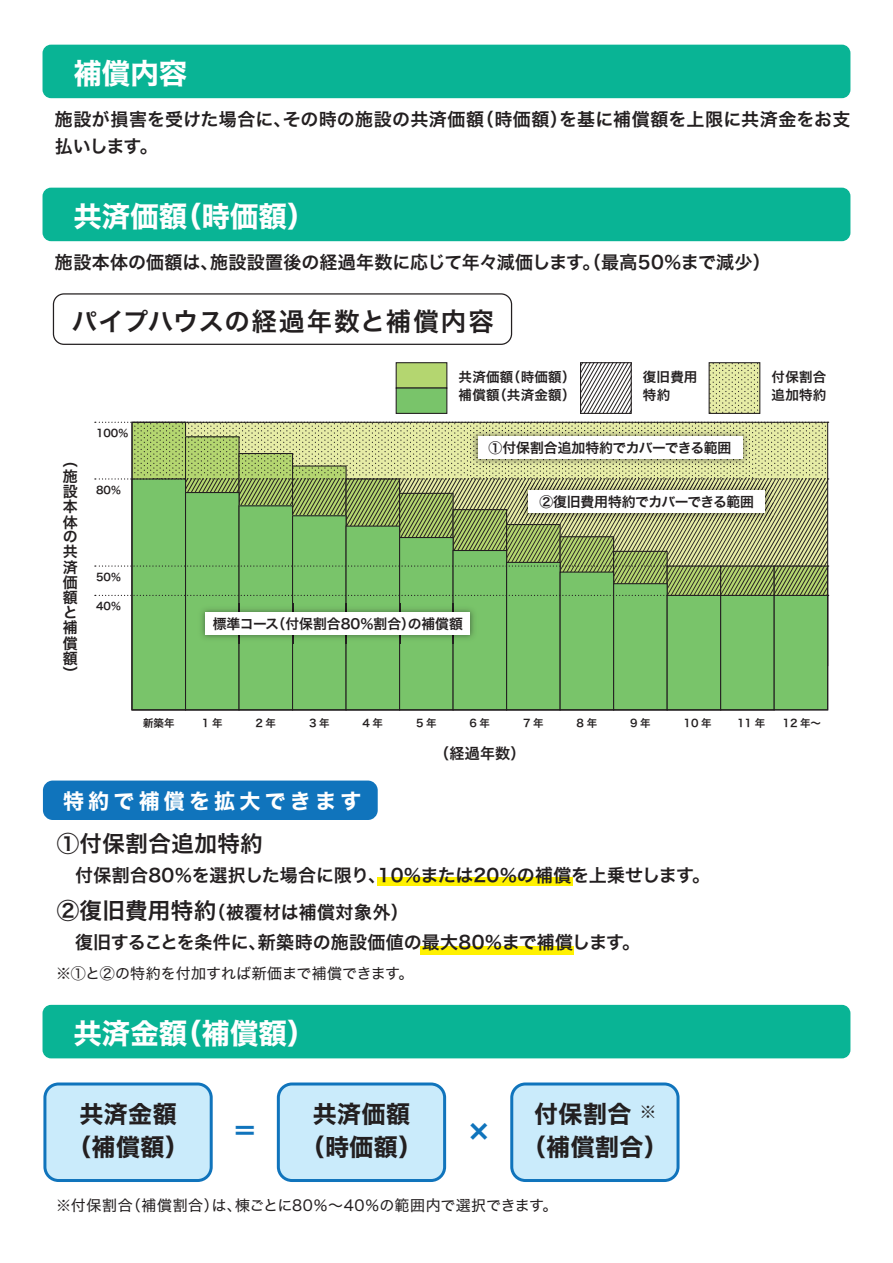
<style>
.page{position:relative;width:893px;height:1263px;background:#fff}
.page>*{position:absolute;margin:0;border:0;box-sizing:border-box;transform-origin:0 0}
.t1{font:31.5px "Hira Kaku Std W6";color:#1074bc}
.t2{font:28.5px "Hira Kaku Std W7";color:#fff}
.t3{font:25.5px "Hira Kaku Std W6";letter-spacing:.045em;color:#231f20}
.t4{font:25.5px "Hira Kaku Std W6";color:#1074bc}
.t5{font:24px/33px "Hira Kaku Std W7";letter-spacing:.02em;color:#231f20;text-align:center}
.t6{font:22.5px "Hira Kaku Std W6";letter-spacing:.02em;color:#231f20}
.t7{font:21px "Hira Kaku Std W7";letter-spacing:.2em;color:#fff}
.t8{font:18px/27px "Hira Kaku Std W6";letter-spacing:.01em;color:#231f20}
.t9{font:15px "Hira Kaku Std W4";letter-spacing:.005em;color:#231f20}
.t10{font:15px/15.1px "Hira Kaku Std W6";color:#231f20}
.t11{font:13.8px "Hira Kaku Std W6";letter-spacing:-.005em;color:#231f20}
.t12{font:13.8px "Hira Kaku Std W6";letter-spacing:-.035em;color:#231f20}
.t13{font:13.5px/18px "Hira Kaku Std W6";letter-spacing:.02em;color:#231f20}
.t14{font:10.5px "Hira Kaku Std W6";color:#231f20}
.s1{font-size:22.5px}
</style>
<div class="page">
<div style="left:45px;top:1084px;width:166px;height:96px;background:#caebfb;border-radius:14px"></div>
<div style="left:43px;top:1082px;width:170px;height:100px;border:3px solid #1074bc;border-radius:14px"></div>
<div style="left:278px;top:1084px;width:167px;height:96px;background:#caebfb;border-radius:14px"></div>
<div style="left:277px;top:1082px;width:169px;height:100px;border:3px solid #1074bc;border-radius:14px"></div>
<div style="left:512px;top:1084px;width:166px;height:96px;background:#caebfb;border-radius:14px"></div>
<div style="left:510px;top:1082px;width:169px;height:100px;border:3px solid #1074bc;border-radius:14px"></div>
<div style="left:378px;top:877px;width:195px;height:9px;background:#fff101"></div>
<div style="left:420px;top:946px;width:154px;height:8px;background:#fff101"></div>
<div style="left:43px;top:45px;width:807px;height:53px;background:#09b495;border-radius:9px"></div>
<div style="left:43px;top:780px;width:335px;height:40px;background:#1074bc;border-radius:10px"></div>
<div style="left:53px;top:293px;width:459px;height:52px;border:1px solid #231f20;border-radius:11px"></div>
<div style="left:43px;top:188px;width:807px;height:53px;background:#09b495;border-radius:9px"></div>
<div style="left:43px;top:1005px;width:807px;height:53px;background:#09b495;border-radius:9px"></div>
<div style="left:396px;top:362px;width:51px;height:27px;background:#b4d670;border:1px solid #231f20"></div>
<div style="left:396px;top:387px;width:51px;height:27px;background:#79c46a;border:1px solid #231f20"></div>
<svg style="left:582px;top:364px;width:48px;height:48px"></svg>
<div style="left:580px;top:362px;width:52px;height:52px;border:1px solid #231f20"></div>
<svg style="left:711px;top:363px;width:50px;height:50px;background:#d6db9c"></svg>
<div style="left:709px;top:362px;width:51px;height:52px;border:1px solid #231f20"></div>
<svg style="left:95px;top:422px;width:734px;height:288px;background:#97c17d"></svg>
<div style="left:528px;top:491px;width:237px;height:22px;background:#fff"></div>
<h2 class="t2" style="left:73px;top:51px;width:115px">補償内容</h2>
<p class="t8" style="left:55px;top:106px;width:797px">施設が損害を受けた場合に、その時の施設の共済価額（時価額）を基に補償額を上限に共済金をお支払いします。</p>
<h2 class="t2" style="left:73px;top:194px;width:244px">共済価額（時価額）</h2>
<p class="t8" style="left:55px;top:249px;width:717px">施設本体の価額は、施設設置後の経過年数に応じて年々減価します。（最高50％まで減少）</p>
<h3 class="t3" style="left:72px;top:301px;width:424px">パイプハウスの経過年数と補償内容</h3>
<p class="t10" style="left:63px;top:454px;width:16px">（施設本体の共済価額と補償額）</p>
<p class="t14" style="left:96px;top:425px;width:34px">100％</p>
<p class="t14" style="left:96px;top:481px;width:27px">80％</p>
<p class="t14" style="left:96px;top:569px;width:27px">50％</p>
<p class="t14" style="left:96px;top:598px;width:27px">40％</p>
<p class="t13" style="left:643px;top:368px;width:56px">復旧費用特約</p>
<p class="t13" style="left:459px;top:368px;width:118px">共済価額（時価額）補償額（共済金額）</p>
<p class="t11" style="left:489px;top:437px;width:244px">①付保割合追加特約でカバーできる範囲</p>
<p class="t11" style="left:213px;top:613px;width:252px">標準コース（付保割合80％割合）の補償額</p>
<p class="t12" style="left:539px;top:491px;width:216px">②復旧費用特約でカバーできる範囲</p>
<p class="t13" style="left:772px;top:368px;width:56px">付保割合追加特約</p>
<p class="t14" style="left:143px;top:715px;width:33px">新築年</p>
<p class="t14" style="left:202px;top:715px;width:22px">1年</p>
<p class="t14" style="left:255px;top:715px;width:22px">2年</p>
<p class="t14" style="left:309px;top:715px;width:22px">3年</p>
<p class="t14" style="left:362px;top:715px;width:22px">4年</p>
<p class="t14" style="left:416px;top:715px;width:22px">5年</p>
<p class="t14" style="left:470px;top:715px;width:22px">6年</p>
<p class="t14" style="left:523px;top:715px;width:22px">7年</p>
<p class="t14" style="left:577px;top:715px;width:22px">8年</p>
<p class="t14" style="left:630px;top:715px;width:22px">9年</p>
<p class="t14" style="left:684px;top:715px;width:30px">10 年</p>
<p class="t14" style="left:737px;top:715px;width:30px">11 年</p>
<p class="t14" style="left:783px;top:715px;width:40px">12 年～</p>
<p class="t10" style="left:434px;top:746px;width:93px">（経過年数）</p>
<p class="t7" style="left:63px;top:784px;width:300px">特約で補償を拡大できます</p>
<p class="t6" style="left:57px;top:826px;width:208px">①付保割合追加特約</p>
<p class="t8" style="left:57px;top:857px;width:655px;line-height:37.5px">　付保割合80％を選択した場合に限り、10％または20％の補償を上乗せします。<br><span class="s1">②復旧費用特約</span>（被覆材は補償対象外）</p>
<p class="t8" style="left:57px;top:929px;width:585px">　復旧することを条件に、新築時の施設価値の最大80％まで補償します。</p>
<p class="t9" style="left:56px;top:962px;width:359px">※①と②の特約を付加すれば新価まで補償できます。</p>
<h2 class="t2" style="left:73px;top:1011px;width:244px">共済金額（補償額）</h2>
<h3 class="t5" style="left:67px;top:1098px;width:123px">共済金額（補償額）</h3>
<h3 class="t5" style="left:300px;top:1098px;width:123px">共済価額（時価額）</h3>
<h3 class="t4" style="left:232px;top:1111px;width:27px">＝</h3>
<h1 class="t1" style="left:468px;top:1104px;width:23px">×</h1>
<h3 class="t5" style="left:522px;top:1098px;width:148px">付保割合 <sup>※</sup>（補償割合）</h3>
<p class="t9" style="left:56px;top:1194px;width:503px">※付保割合（補償割合）は、棟ごとに80％～40％の範囲内で選択できます。</p>
</div>
